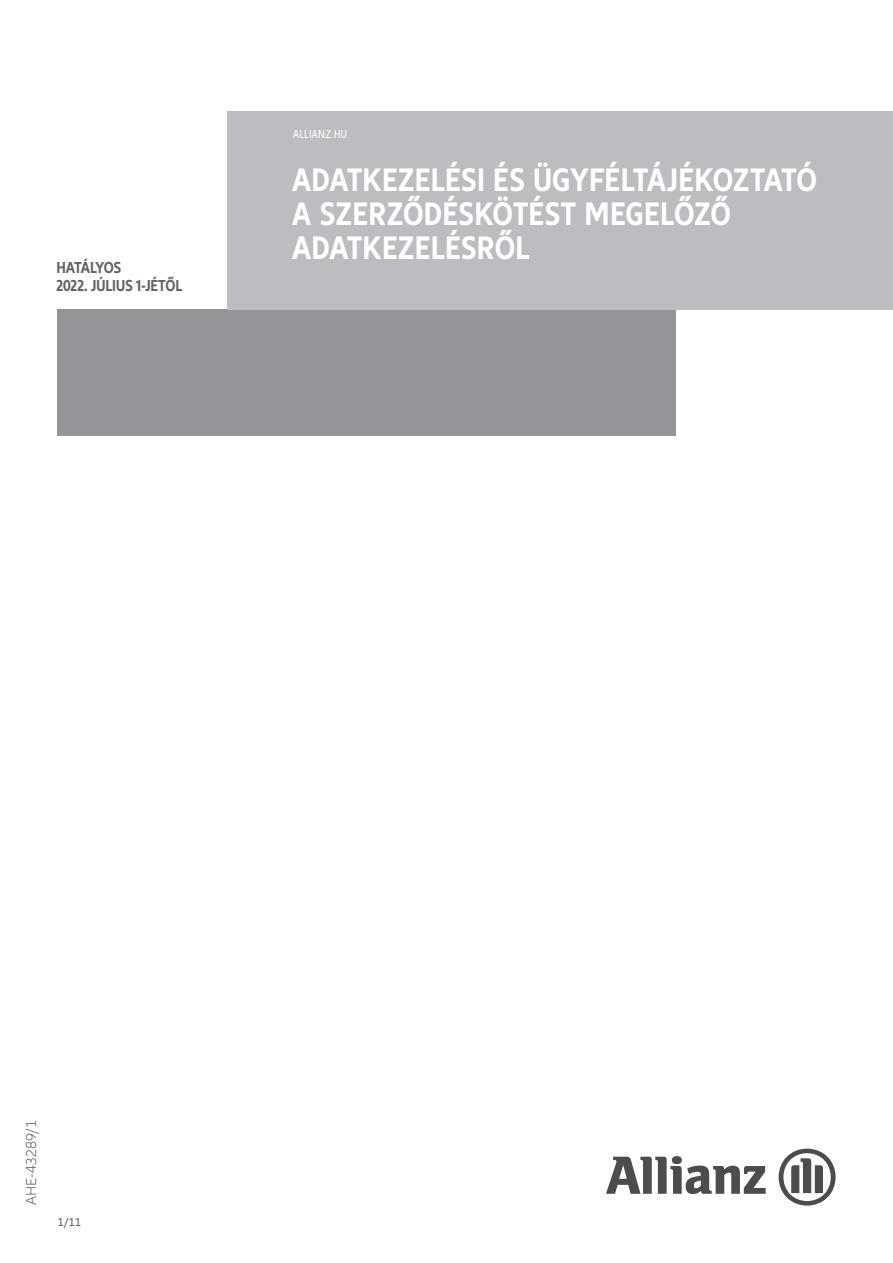
<style>
.page{position:relative;width:893px;height:1263px;background:#fff}
.page>*{position:absolute;margin:0;border:0;box-sizing:border-box;transform-origin:0 0}
.t1{font:700 condensed 33.75px/33.8px "Allianz Neo";color:#fff}
.t2{font:700 condensed 16.5px/18px "Allianz Neo";letter-spacing:-.01em;color:#636366}
.t3{font:300 15px "Allianz Neo";color:#636366}
.t4{font:condensed 12px "Allianz Neo";letter-spacing:.025em;color:#fff}
.t5{font:12px "Allianz Neo";color:#636366}
</style>
<div class="page">
<div style="left:57px;top:309px;width:619px;height:126px;background:#939598"></div>
<div style="left:227px;top:111px;width:666px;height:198px;background:#bcbdc0"></div>
<svg style="left:606px;top:1156px;width:160px;height:38px"></svg>
<svg style="left:779px;top:1148px;width:57px;height:57px"></svg>
<p class="t2" style="left:56px;top:259px;width:128px">HATÁLYOS<br>2022. JÚLIUS 1-JÉTŐL</p>
<p class="t4" style="left:293px;top:128px;width:56px">ALLIANZ.HU</p>
<p class="t1" style="left:292px;top:164px;width:526px">ADATKEZELÉSI ÉS ÜGYFÉLTÁJÉKOZTATÓ<br>A SZERZŐDÉSKÖTÉST MEGELŐZŐ<br>ADATKEZELÉSRŐL</p>
<p class="t3" style="left:23px;top:1205px;width:87px;rotate:-90deg">AHE-43289/1</p>
<p class="t5" style="left:57px;top:1215px;width:25px">1/11</p>
</div>
